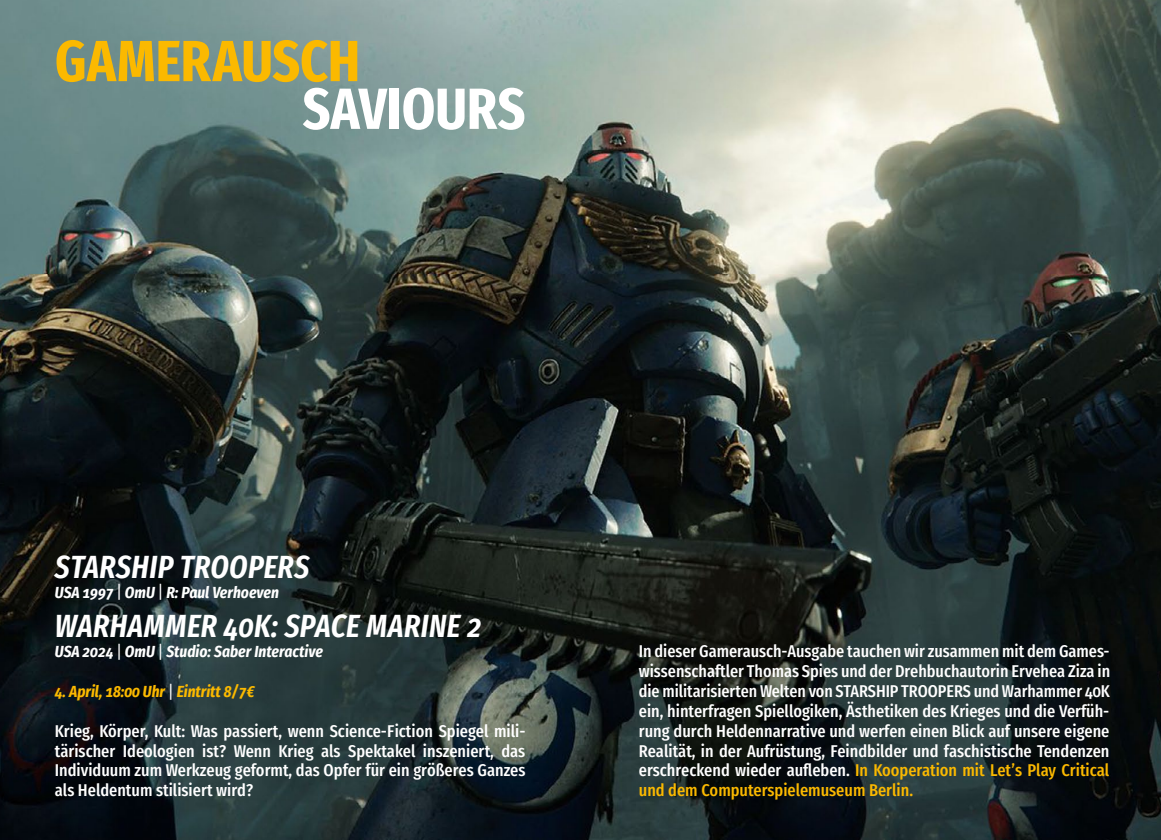
<style>
.page{position:relative;width:1161px;height:840px;background:#fff}
.page>*{position:absolute;margin:0;border:0;box-sizing:border-box;transform-origin:0 0}
.t1{font:700 58px "Fira Sans Compressed";color:#fbb900}
.t2{font:700 58px "Fira Sans Compressed";letter-spacing:.005em;color:#fff}
.t3{font:italic 600 32px "Fira Sans Compressed";letter-spacing:.01em;color:#fff}
.t4{font:500 17px/19.8px "Fira Sans Condensed";color:#fff;text-align:justify}
.t5{font:italic 700 16px "Fira Sans Condensed";color:#fff}
.t6{font:italic 700 16px "Fira Sans Condensed";color:#fbb900}
.s1{font-weight:400;font-style:normal;font-size:17.6px}
.s2{font-weight:400;font-style:normal;font-size:17.6px;color:#fff}
.s3{color:#fbb900}
</style>
<div class="page">
<img style="left:0;top:0;width:1161px;height:839px">
<h1 class="t1" style="left:55px;top:13px;width:307px">GAMERAUSCH</h1>
<h1 class="t2" style="left:303px;top:60px;width:224px">SAVIOURS</h1>
<h2 class="t3" style="left:55px;top:540px;width:256px">STARSHIP TROOPERS</h2>
<p class="t5" style="left:55px;top:580px;width:226px">USA 1997 <span class="s1">|</span> OmU <span class="s1">|</span> R: Paul Verhoeven</p>
<h2 class="t3" style="left:55px;top:600px;width:428px">WARHAMMER 40K: SPACE MARINE 2</h2>
<p class="t5" style="left:55px;top:640px;width:270px">USA 2024 <span class="s1">|</span> OmU <span class="s1">|</span> Studio: Saber Interactive</p>
<p class="t6" style="left:55px;top:679px;width:201px">4. April, 18:00 Uhr <span class="s2">|</span> Eintritt 8/7€</p>
<p class="t4" style="left:55px;top:718px;width:472px">Krieg, Körper, Kult: Was passiert, wenn Science-Fiction Spiegel mili&shy;tärischer Ideologien ist? Wenn Krieg als Spektakel inszeniert, das Individuum zum Werkzeug geformt, das Opfer für ein größeres Ganzes als Heldentum stilisiert wird?</p>
<p class="t4" style="left:639px;top:639px;width:473px">In dieser Gamerausch-Ausgabe tauchen wir zusammen mit dem Games&shy;wissenschaftler Thomas Spies und der Drehbuchautorin Ervehea Ziza in die militarisierten Welten von STARSHIP TROOPERS und Warhammer 40K ein, hinterfragen Spiellogiken, Ästhetiken des Krieges und die Verfüh&shy;rung durch Heldennarrative und werfen einen Blick auf unsere eigene Realität, in der Aufrüstung, Feindbilder und faschistische Tendenzen erschreckend wieder aufleben. <span class="s3">In Kooperation mit Let’s Play Critical und dem Computerspielemuseum Berlin.</span></p>
</div>
